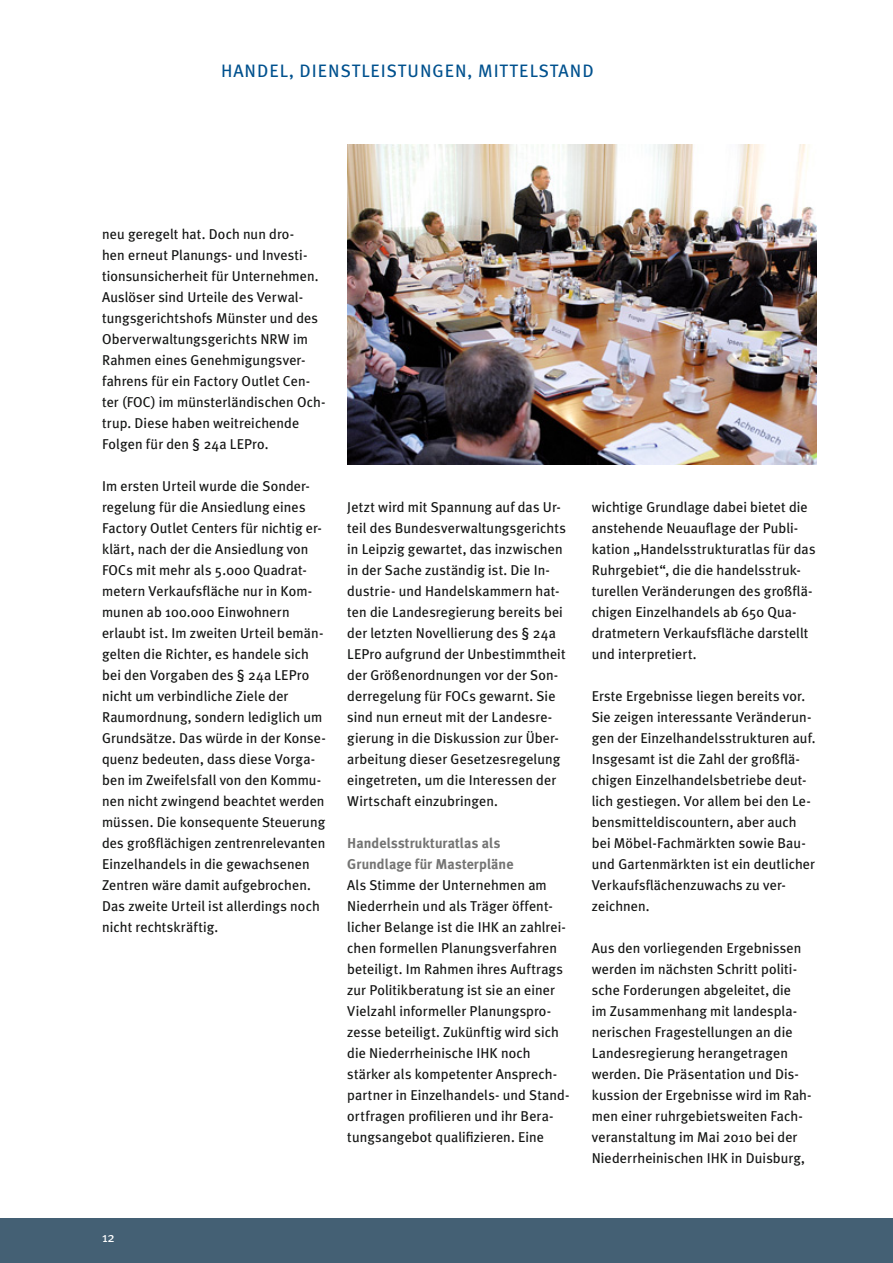
<style>
.page{position:relative;width:893px;height:1263px;background:#fff}
.page>*{position:absolute;margin:0;border:0;box-sizing:border-box;transform-origin:0 0}
.t1{font:18px "Meta Plus";letter-spacing:.05em;color:#00518e}
.t2{font:14.25px/21px "Meta Plus";letter-spacing:.005em;color:#131413}
.t3{font:700 14.25px/21px "Meta Plus";color:#747473}
.t4{font:13.5px "Meta Plus";color:#fff}
</style>
<div class="page">
<img style="left:347px;top:145px;width:469px;height:320px">
<div style="left:0;top:1218px;width:893px;height:45px;background:#446074"></div>
<p class="t1" style="left:221px;top:63px;width:374px">HANDEL, DIENSTLEISTUNGEN, MITTELSTAND</p>
<p class="t2" style="left:102px;top:225px;width:225px">neu geregelt hat. Doch nun dro-<br>hen erneut Planungs- und Investi&shy;tions unsicher heit für Unternehmen.<br>Auslöser sind Urteile des Verwal&shy;tungsgerichtshofs Münster und des Oberverwaltungsgerichts NRW im Rahmen eines Genehmigungsver&shy;fahrens für ein Factory Outlet Cen&shy;ter (FOC) im münsterländischen Och&shy;trup. Diese haben weitreichende Folgen für den § 24a LEPro.</p>
<p class="t2" style="left:102px;top:477px;width:225px">Im ersten Urteil wurde die Sonder&shy;regelung für die Ansiedlung eines Factory Outlet Centers für nichtig er&shy;klärt, nach der die Ansiedlung von FOCs mit mehr als 5.000 Quadrat&shy;metern Verkaufsfläche nur in Kom&shy;munen ab 100.000 Einwohnern erlaubt ist. Im zweiten Urteil bemän&shy;gelten die Richter, es handele sich bei den Vorgaben des § 24a LEPro nicht um verbindliche Ziele der Raum ordnung, sondern lediglich um Grundsätze. Das würde in der Konse&shy;quenz bedeuten, dass diese Vorga&shy;ben im Zweifelsfall von den Kommu&shy;nen nicht zwingend beachtet werden müssen. Die konsequente Steuerung des großflächigen zentrenrelevanten Einzelhandels in die gewachsenen Zentren wäre damit aufgebrochen.<br>Das zweite Urteil ist allerdings noch nicht rechtskräftig.</p>
<p class="t2" style="left:347px;top:498px;width:220px">Jetzt wird mit Spannung auf das Ur&shy;teil des Bundesverwaltungsgerichts in Leipzig gewartet, das inzwischen in der Sache zuständig ist. Die In&shy;dustrie- und Handelskammern hat&shy;ten die Landesregierung bereits bei der letzten Novellierung des § 24a LEPro aufgrund der Unbestimmtheit der Größenordnungen vor der Son&shy;derregelung für FOCs gewarnt. Sie sind nun erneut mit der Landesre&shy;gierung in die Diskussion zur Über&shy;arbeitung dieser Gesetzesregelung eingetreten, um die Interessen der Wirtschaft einzubringen.</p>
<p class="t3" style="left:347px;top:833px;width:168px">Handelsstrukturatlas als<br>Grundlage für Masterpläne</p>
<p class="t2" style="left:347px;top:876px;width:224px">Als Stimme der Unternehmen am Niederrhein und als Träger öffent&shy;licher Belange ist die IHK an zahlrei&shy;chen formellen Planungsverfahren beteiligt. Im Rahmen ihres Auftrags zur Politikberatung ist sie an einer Vielzahl informeller Planungspro&shy;zesse beteiligt. Zukünftig wird sich die Niederrheinische IHK noch stärker als kompetenter Ansprech&shy;partner in Einzelhandels- und Stand&shy;ortfragen profilieren und ihr Bera&shy;tungsangebot qualifizieren. Eine</p>
<p class="t2" style="left:592px;top:498px;width:225px">wichtige Grundlage dabei bietet die anstehende Neuauflage der Publi&shy;kation „Handelsstrukturatlas für das Ruhrgebiet“, die die handelsstruk&shy;turellen Veränderungen des großflä&shy;chigen Einzelhandels ab 650 Qua&shy;dratmetern Verkaufsfläche darstellt und interpretiert.</p>
<p class="t2" style="left:592px;top:687px;width:225px">Erste Ergebnisse liegen bereits vor.<br>Sie zeigen interessante Veränderun&shy;gen der Einzelhandelsstrukturen auf.<br>Insgesamt ist die Zahl der großflä&shy;chigen Einzelhandelsbetriebe deut&shy;lich gestiegen. Vor allem bei den Le&shy;bensmitteldiscountern, aber auch bei Möbel-Fachmärkten sowie Bau&shy;und Gartenmärkten ist ein deutlicher Verkaufsflächenzuwachs zu ver&shy;zeichnen.</p>
<p class="t2" style="left:592px;top:939px;width:221px">Aus den vorliegenden Ergebnissen werden im nächsten Schritt politi&shy;sche Forderungen abgeleitet, die<br>im Zusammenhang mit landespla&shy;nerischen Fragestellungen an die Landesregierung herangetragen werden. Die Präsentation und Dis&shy;kussion der Ergebnisse wird im Rah&shy;men einer ruhrgebietsweiten Fach&shy;veranstaltung im Mai 2010 bei der Niederrheinischen IHK in Duisburg,</p>
<p class="t4" style="left:102px;top:1232px;width:14px">12</p>
</div>
